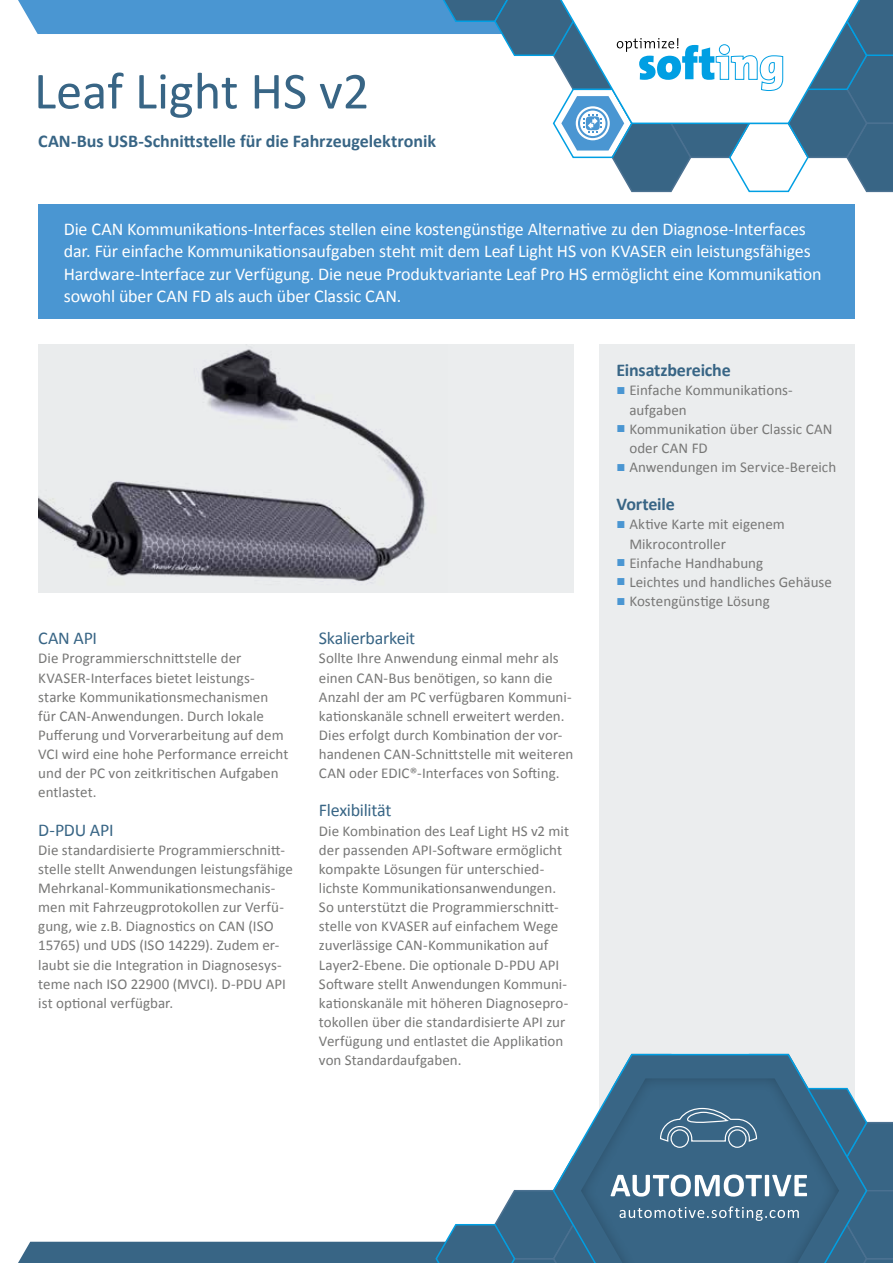
<style>
.page{position:relative;width:893px;height:1263px;background:#fff}
.page>*{position:absolute;margin:0;border:0;box-sizing:border-box;transform-origin:0 0}
.t1{font:52.5px "Calibri";color:#386585}
.t2{font:18px/22.5px "Calibri";letter-spacing:-.01em;color:#fff}
.t3{font:700 18px "Calibri";letter-spacing:-.005em;color:#386585}
.t4{font:18px "Calibri";letter-spacing:-.015em;color:#386585}
.t5{font:15px/19.2px "Calibri";color:#777776}
.s1{font-family:"Arial";color:#4a96d2}
</style>
<div class="page">
<div style="left:38px;top:204px;width:817px;height:115px;background:#4a96d2"></div>
<div style="left:600px;top:344px;width:255px;height:855px;background:#ebedee"></div>
<div style="left:38px;top:344px;width:536px;height:248px;background:#ebedee"></div>
<img style="left:38px;top:349px;width:388px;height:234px">
<svg style="left:18px;top:0;width:875px;height:193px"></svg>
<svg style="left:18px;top:1053px;width:875px;height:210px"></svg>
<h1 class="t1" style="left:34px;top:58px;width:337px">Leaf Light HS v2</h1>
<p class="t3" style="left:38px;top:129px;width:399px">CAN-Bus USB-Schnittstelle für die Fahrzeugelektronik</p>
<p class="t2" style="left:64px;top:217px;width:759px">Die CAN Kommunikations-Interfaces stellen eine kostengünstige Alternative zu den Diagnose-Interfaces dar. Für einfache Kommunikationsaufgaben steht mit dem Leaf Light HS von KVASER ein leistungsfähiges Hardware-Interface zur Verfügung. Die neue Produktvariante Leaf Pro HS ermöglicht eine Kommunikation sowohl über CAN FD als auch über Classic CAN.</p>
<p class="t4" style="left:38px;top:627px;width:60px">CAN API</p>
<p class="t5" style="left:38px;top:649px;width:252px">Die Programmierschnittstelle der KVASER-Interfaces bietet leistungs&shy;starke Kommunikationsmechanismen für CAN-Anwendungen. Durch lokale Pufferung und Vorverarbeitung auf dem VCI wird eine hohe Performance erreicht und der PC von zeitkritischen Aufgaben entlastet.</p>
<p class="t4" style="left:38px;top:818px;width:77px">D-PDU API</p>
<p class="t5" style="left:38px;top:840px;width:256px">Die standardisierte Programmierschnitt&shy;stelle stellt Anwendungen leistungsfähige Mehrkanal-Kommunikationsmechanis&shy;men mit Fahrzeugprotokollen zur Verfü&shy;gung, wie z.B. Diagnostics on CAN (ISO 15765) und UDS (ISO 14229). Zudem er&shy;laubt sie die Integration in Diagnosesys&shy;teme nach ISO 22900 (MVCI). D-PDU API ist optional verfügbar.</p>
<p class="t4" style="left:319px;top:627px;width:98px">Skalierbarkeit</p>
<p class="t5" style="left:319px;top:649px;width:256px">Sollte Ihre Anwendung einmal mehr als einen CAN-Bus benötigen, so kann die Anzahl der am PC verfügbaren Kommuni&shy;kationskanäle schnell erweitert werden.<br>Dies erfolgt durch Kombination der vor&shy;handenen CAN-Schnittstelle mit weiteren CAN oder EDIC®-Interfaces von Softing.</p>
<p class="t4" style="left:319px;top:799px;width:74px">Flexibilität</p>
<p class="t5" style="left:319px;top:821px;width:252px">Die Kombination des Leaf Light HS v2 mit der passenden API-Software ermöglicht kompakte Lösungen für unterschied&shy;lichste Kommunikationsanwendungen.<br>So unterstützt die Programmierschnitt&shy;stelle von KVASER auf einfachem Wege zuverlässige CAN-Kommunikation auf Layer2-Ebene. Die optionale D-PDU API Software stellt Anwendungen Kommuni&shy;kationskanäle mit höheren Diagnosepro&shy;tokollen über die standardisierte API zur Verfügung und entlastet die Applikation von Standardaufgaben.</p>
<p class="t3" style="left:617px;top:359px;width:116px">Einsatzbereiche</p>
<p class="t5" style="left:629px;top:381px;width:165px;text-indent:-13px"><span class="s1">■</span> Einfache Kommunikations&shy;aufgaben</p>
<p class="t5" style="left:629px;top:419px;width:205px;text-indent:-13px"><span class="s1">■</span> Kommunikation über Classic CAN oder CAN FD</p>
<p class="t5" style="left:617px;top:457px;width:221px"><span class="s1">■</span> Anwendungen im Service-Bereich</p>
<p class="t3" style="left:617px;top:493px;width:60px">Vorteile</p>
<p class="t5" style="left:629px;top:515px;width:157px;text-indent:-13px"><span class="s1">■</span> Aktive Karte mit eigenem<br>Mikrocontroller</p>
<p class="t5" style="left:617px;top:553px;width:148px"><span class="s1">■</span> Einfache Handhabung</p>
<p class="t5" style="left:617px;top:572px;width:217px"><span class="s1">■</span> Leichtes und handliches Gehäuse</p>
<p class="t5" style="left:617px;top:591px;width:155px"><span class="s1">■</span> Kostengünstige Lösung</p>
</div>
